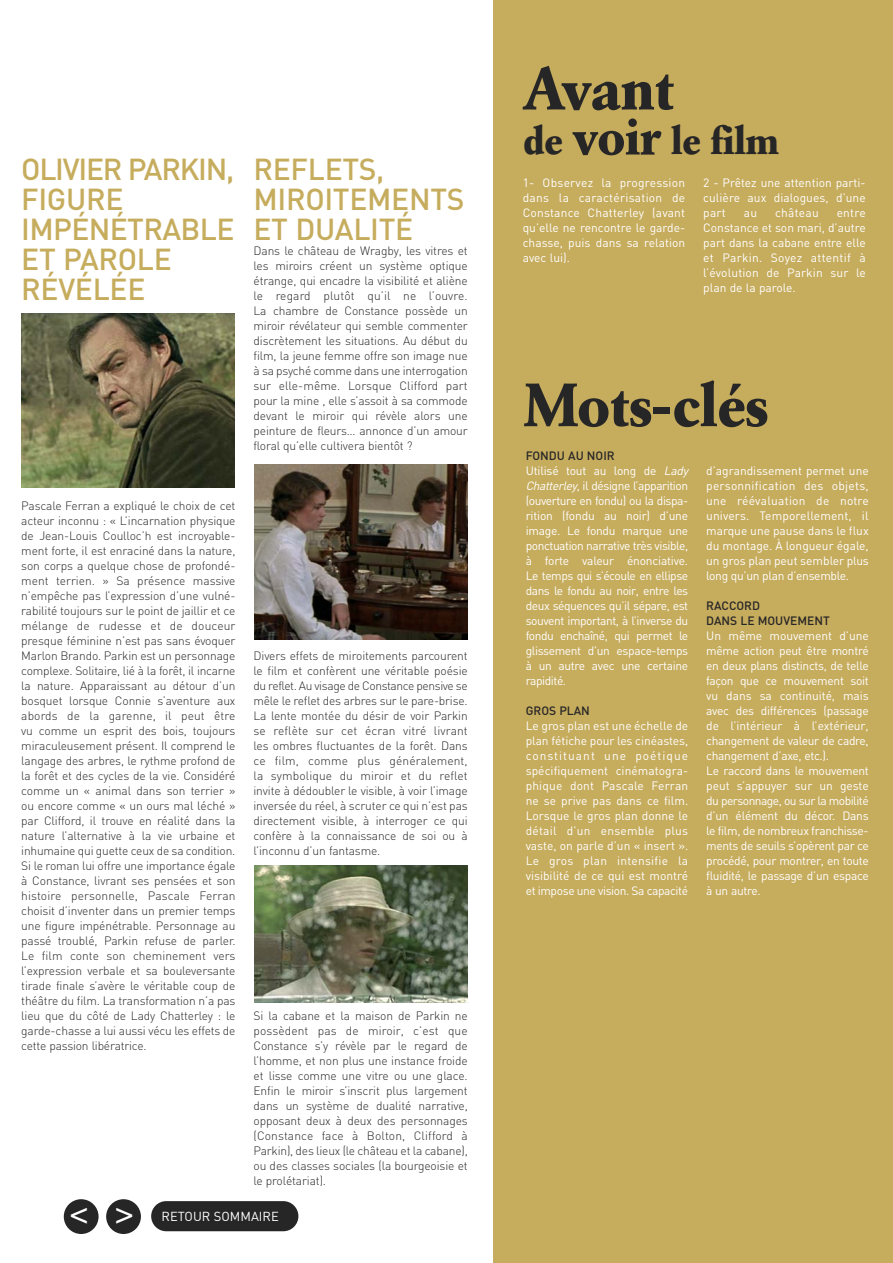
<style>
.page{position:relative;width:893px;height:1263px;background:#fff}
.page>*{position:absolute;margin:0;border:0;box-sizing:border-box;transform-origin:0 0}
.t1{font:700 60px "Garamond BE";color:#272627}
.t2{font:700 39px "Garamond BE";color:#272627}
.t3{font:32.7px "Helvetica";color:#fff}
.t4{font:500 30px/30px "DIN";letter-spacing:-.01em;color:#c6ac5d}
.t5{font:12.9px "DIN";color:#fff}
.t6{font:300 12px/15px "DIN";letter-spacing:-.01em;color:#272627;text-align:justify}
.t7{font:12px/15px "DIN";letter-spacing:-.025em;color:#fff;text-align:justify}
.t8{font:500 12px/15px "DIN";color:#272627}
.t9{font:12px "DIN";letter-spacing:.02em;color:#fff}
.s1{font-size:51px}
.s2{font-weight:500;color:#272627}
.s3{font-style:italic}
</style>
<div class="page">
<div style="left:493px;top:0;width:400px;height:1263px;background:#c6ac5d"></div>
<img style="left:21px;top:314px;width:214px;height:174px">
<img style="left:254px;top:464px;width:214px;height:175px">
<img style="left:254px;top:866px;width:214px;height:136px">
<div style="left:64px;top:1199px;width:35px;height:35px;background:#272627;border-radius:50%"></div>
<div style="left:106px;top:1199px;width:35px;height:35px;background:#272627;border-radius:50%"></div>
<div style="left:151px;top:1201px;width:147px;height:30px;background:#272627;border-radius:15px"></div>
<h3 class="t4" style="left:21px;top:155px;width:215px">OLIVIER PARKIN,<br>FIGURE<br>IMPÉNÉTRABLE<br>ET PAROLE<br>RÉVÉLÉE</h3>
<h3 class="t4" style="left:253px;top:155px;width:213px">REFLETS,<br>MIROITEMENTS<br>ET DUALITÉ</h3>
<p class="t6" style="left:253px;top:243px;width:216px">Dans le château de Wragby, les vitres et les miroirs créent un système optique étrange, qui encadre la visibilité et aliène le regard plutôt qu’il ne l’ouvre.<br>La chambre de Constance possède un miroir révélateur qui semble commenter discrètement les situations. Au début du film, la jeune femme offre son image nue à sa psyché comme dans une interrogation sur elle-même. Lorsque Clifford part pour la mine , elle s’assoit à sa commode devant le miroir qui révèle alors une peinture de fleurs… annonce d’un amour floral qu’elle cultivera bientôt ?</p>
<p class="t6" style="left:21px;top:498px;width:216px">Pascale Ferran a expliqué le choix de cet acteur inconnu : « L’incarnation physique de Jean-Louis Coulloc’h est incroyable&shy;ment forte, il est enraciné dans la nature, son corps a quelque chose de profondé&shy;ment terrien. » Sa présence massive n’empêche pas l’expression d’une vulné&shy;rabilité toujours sur le point de jaillir et ce mélange de rudesse et de douceur presque féminine n’est pas sans évoquer Marlon Brando. Parkin est un personnage complexe. Solitaire, lié à la forêt, il incarne la nature. Apparaissant au détour d’un bosquet lorsque Connie s’aventure aux abords de la garenne, il peut être vu comme un esprit des bois, toujours miraculeusement présent. Il comprend le langage des arbres, le rythme profond de la forêt et des cycles de la vie. Considéré comme un « animal dans son terrier » ou encore comme « un ours mal léché » par Clifford, il trouve en réalité dans la nature l’alternative à la vie urbaine et inhumaine qui guette ceux de sa condition.<br>Si le roman lui offre une importance égale à Constance, livrant ses pensées et son histoire personnelle, Pascale Ferran choisit d’inventer dans un premier temps une figure impénétrable. Personnage au passé troublé, Parkin refuse de parler.<br>Le film conte son cheminement vers l’expression verbale et sa bouleversante tirade finale s’avère le véritable coup de théâtre du film. La transformation n’a pas lieu que du côté de Lady Chatterley : le garde-chasse a lui aussi vécu les effets de cette passion libératrice.</p>
<p class="t6" style="left:253px;top:648px;width:216px">Divers effets de miroitements parcourent le film et confèrent une véritable poésie du reflet. Au visage de Constance pensive se mêle le reflet des arbres sur le pare-brise.<br>La lente montée du désir de voir Parkin se reflète sur cet écran vitré livrant les ombres fluctuantes de la forêt. Dans ce film, comme plus généralement, la symbolique du miroir et du reflet invite à dédoubler le visible, à voir l’image inversée du réel, à scruter ce qui n’est pas directement visible, à interroger ce qui confère à la connaissance de soi ou à l’inconnu d’un fantasme.</p>
<p class="t6" style="left:253px;top:1008px;width:216px">Si la cabane et la maison de Parkin ne possèdent pas de miroir, c’est que Constance s’y révèle par le regard de l’homme, et non plus une instance froide et lisse comme une vitre ou une glace.<br>Enfin le miroir s’inscrit plus largement dans un système de dualité narrative, opposant deux à deux des personnages (Constance face à Bolton, Clifford à Parkin), des lieux (le château et la cabane), ou des classes sociales (la bourgeoisie et le prolétariat).</p>
<h3 class="t3" style="left:70px;top:1200px;width:66px">&lt; &gt;</h3>
<p class="t5" style="left:162px;top:1209px;width:119px">RETOUR SOMMAIRE</p>
<h1 class="t1" style="left:523px;top:65px;width:152px">Avant</h1>
<h2 class="t2" style="left:523px;top:125px;width:257px">de <span class="s1">voir</span> le film</h2>
<p class="t7" style="left:523px;top:175px;width:164px">1- Observez la progression dans la caractérisation de Constance Chatterley (avant qu’elle ne rencontre le garde&shy;chasse, puis dans sa relation avec lui).</p>
<p class="t7" style="left:703px;top:175px;width:164px">2 - Prêtez une attention parti&shy;culière aux dialogues, d’une part</p>
<p class="t7" style="left:744px;top:205px;width:15px">au</p>
<p class="t9" style="left:775px;top:206px;width:45px">château</p>
<p class="t7" style="left:703px;top:205px;width:164px;text-indent:133px">entre Constance et son mari, d’autre part dans la cabane entre elle et Parkin. Soyez attentif à l’évolution de Parkin sur le plan de la parole.</p>
<h1 class="t1" style="left:524px;top:381px;width:247px">Mots-clés</h1>
<p class="t7" style="left:526px;top:449px;width:164px;text-align:left"><span class="s2">FONDU AU NOIR<br></span>Utilisé tout au long de <span class="s3">Lady<br>Chatterley</span>, il désigne l’apparition (ouverture en fondu) ou la dispa&shy;rition (fondu au noir) d’une image. Le fondu marque une ponctuation narrative très visible, à forte valeur énonciative.<br>Le temps qui s’écoule en ellipse dans le fondu au noir, entre les deux séquences qu’il sépare, est souvent important, à l’inverse du fondu enchaîné, qui permet le glissement d’un espace-temps à un autre avec une certaine rapidité.</p>
<p class="t8" style="left:526px;top:704px;width:66px">GROS PLAN</p>
<p class="t7" style="left:526px;top:719px;width:164px">Le gros plan est une échelle de plan fétiche pour les cinéastes, constituant une poétique spécifiquement cinématogra&shy;phique dont Pascale Ferran ne se prive pas dans ce film.<br>Lorsque le gros plan donne le détail d’un ensemble plus vaste, on parle d’un « insert ».<br>Le gros plan intensifie la visibilité de ce qui est montré et impose une vision. Sa capacité</p>
<p class="t7" style="left:706px;top:463px;width:164px">d’agrandissement permet une personnification des objets, une réévaluation de notre univers. Temporellement, il marque une pause dans le flux du montage. À longueur égale, un gros plan peut sembler plus long qu’un plan d’ensemble.</p>
<p class="t8" style="left:706px;top:598px;width:125px">RACCORD<br>DANS LE MOUVEMENT</p>
<p class="t7" style="left:706px;top:628px;width:164px;text-align:left">Un même mouvement d’une même action peut être montré en deux plans distincts, de telle façon que ce mouvement soit vu dans sa continuité, mais avec des différences (passage de l’intérieur à l’extérieur, changement de valeur de cadre, changement d’axe, etc.).<br>Le raccord dans le mouvement peut s’appuyer sur un geste du personnage, ou sur la mobilité d’un élément du décor. Dans le film, de nombreux franchisse&shy;ments de seuils s’opèrent par ce procédé, pour montrer, en toute fluidité, le passage d’un espace à un autre.</p>
</div>
